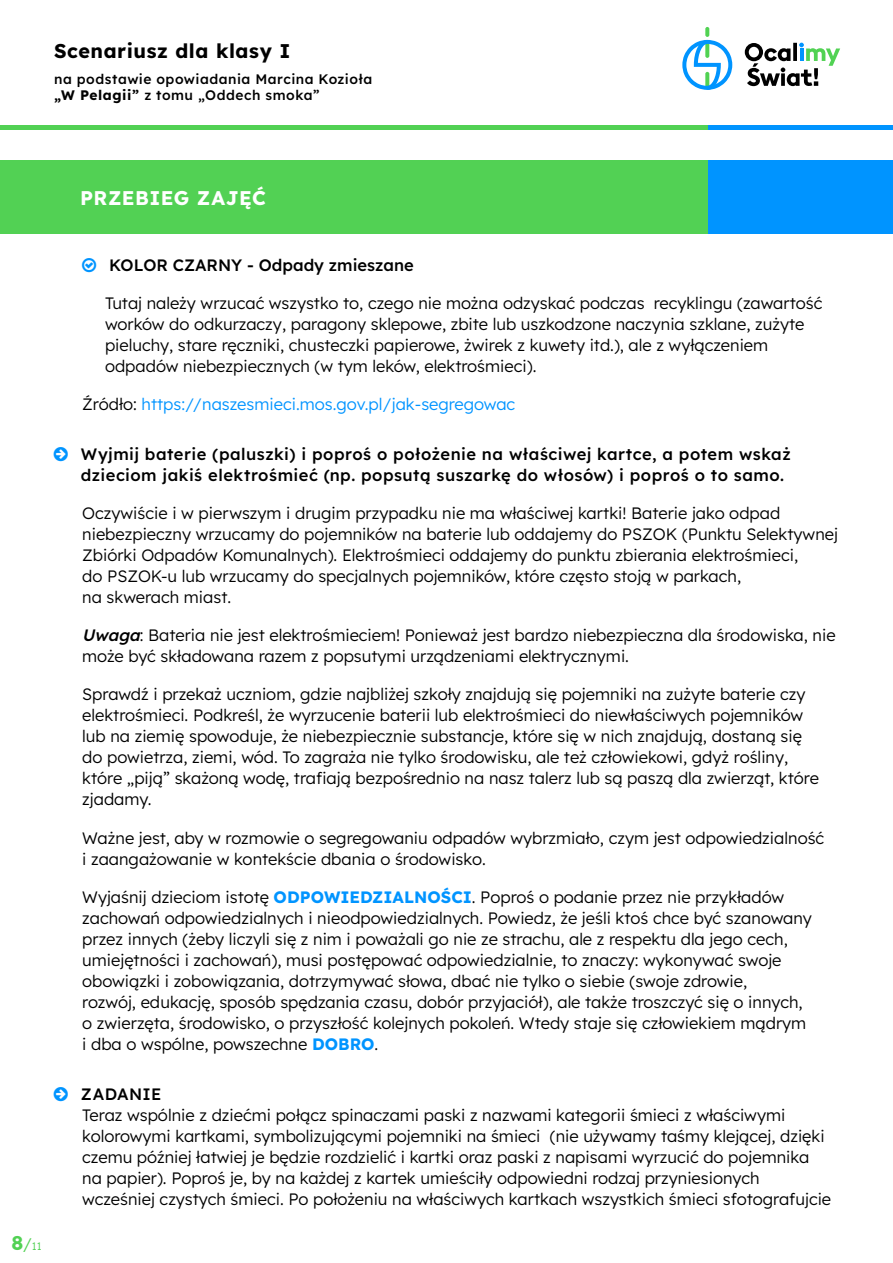
<style>
.page{position:relative;width:893px;height:1263px;background:#fff}
.page>*{position:absolute;margin:0;border:0;box-sizing:border-box;transform-origin:0 0}
.t1{font:700 19.8px "Lexend";letter-spacing:.03em;color:#000}
.t2{font:700 19.8px "Lexend";letter-spacing:.02em;color:#fff}
.t3{font:300 16.5px/21px "Lexend";color:#000}
.t4{font:500 16.5px/21px "Lexend";letter-spacing:.025em;color:#000}
.t5{font:300 16.5px "Lexend";color:#0094ff}
.t6{font:500 16.5px "Lexend";color:#000}
.t7{font:500 13.8px/16.5px "Lexend";letter-spacing:.04em;color:#000}
.t8{font:300 10.8px "Lexend";color:#52d154}
.s1{font-weight:700}
.s2{font-weight:700;font-size:19.8px}
.s3{font-size:16.8px}
.s4{color:#000}
.s5{font-weight:500;font-style:italic}
.s6{font-weight:700;color:#0094ff}
</style>
<div class="page">
<div style="left:0;top:125px;width:893px;height:5px;background:#52d154"></div>
<div style="left:708px;top:125px;width:185px;height:5px;background:#0094ff"></div>
<svg style="left:705px;top:27px;width:4px;height:10px"></svg>
<svg style="left:682px;top:40px;width:50px;height:50px"></svg>
<svg style="left:745px;top:43px;width:95px;height:43px"></svg>
<div style="left:0;top:160px;width:893px;height:74px;background:#52d154"></div>
<div style="left:708px;top:160px;width:185px;height:74px;background:#0094ff"></div>
<p class="t1" style="left:54px;top:37px;width:238px">Scenariusz dla klasy I</p>
<p class="t7" style="left:54px;top:70px;width:320px">na podstawie opowiadania Marcina Kozioła <span class="s1">„W Pelagii”</span> z tomu „Oddech smoka”</p>
<p class="t8" style="left:11px;top:1238px;width:32px"><span class="s2">8</span><span class="s3">/</span>11</p>
<p class="t2" style="left:80px;top:184px;width:187px">PRZEBIEG ZAJĘĆ</p>
<p class="t6" style="left:109px;top:253px;width:306px">KOLOR CZARNY - Odpady zmieszane</p>
<p class="t3" style="left:105px;top:291px;width:719px">Tutaj należy wrzucać wszystko to, czego nie można odzyskać podczas recyklingu (zawartość worków do odkurzaczy, paragony sklepowe, zbite lub uszkodzone naczynia szklane, zużyte pieluchy, stare ręczniki, chusteczki papierowe, żwirek z kuwety itd.), ale z wyłączeniem odpadów niebezpiecznych (w tym leków, elektrośmieci).</p>
<p class="t5" style="left:82px;top:392px;width:434px"><span class="s4">Źródło:</span> https://naszesmieci.mos.gov.pl/jak-segregowac</p>
<p class="t4" style="left:81px;top:443px;width:711px">Wyjmij baterie (paluszki) i poproś o położenie na właściwej kartce, a potem wskaż dzieciom jakiś elektrośmieć (np. popsutą suszarkę do włosów) i poproś o to samo.</p>
<p class="t3" style="left:82px;top:502px;width:757px">Oczywiście i w pierwszym i drugim przypadku nie ma właściwej kartki! Baterie jako odpad niebezpieczny wrzucamy do pojemników na baterie lub oddajemy do PSZOK (Punktu Selektywnej Zbiórki Odpadów Komunalnych). Elektrośmieci oddajemy do punktu zbierania elektrośmieci,<br>do PSZOK-u lub wrzucamy do specjalnych pojemników, które często stoją w parkach,<br>na skwerach miast.</p>
<p class="t3" style="left:82px;top:624px;width:755px"><span class="s5">Uwaga</span>: Bateria nie jest elektrośmieciem! Ponieważ jest bardzo niebezpieczna dla środowiska, nie może być składowana razem z popsutymi urządzeniami elektrycznymi.</p>
<p class="t3" style="left:82px;top:683px;width:738px">Sprawdź i przekaż uczniom, gdzie najbliżej szkoły znajdują się pojemniki na zużyte baterie czy elektrośmieci. Podkreśl, że wyrzucenie baterii lub elektrośmieci do niewłaściwych pojemników lub na ziemię spowoduje, że niebezpiecznie substancje, które się w nich znajdują, dostaną się do powietrza, ziemi, wód. To zagraża nie tylko środowisku, ale też człowiekowi, gdyż rośliny, które „piją” skażoną wodę, trafiają bezpośrednio na nasz talerz lub są paszą dla zwierząt, które zjadamy.</p>
<p class="t3" style="left:82px;top:826px;width:743px">Ważne jest, aby w rozmowie o segregowaniu odpadów wybrzmiało, czym jest odpowiedzialność i zaangażowanie w kontekście dbania o środowisko.</p>
<p class="t3" style="left:82px;top:885px;width:731px">Wyjaśnij dzieciom istotę <span class="s6">ODPOWIEDZIALNOŚCI</span>. Poproś o podanie przez nie przykładów zachowań odpowiedzialnych i nieodpowiedzialnych. Powiedz, że jeśli ktoś chce być szanowany przez innych (żeby liczyli się z nim i poważali go nie ze strachu, ale z respektu dla jego cech, umiejętności i zachowań), musi postępować odpowiedzialnie, to znaczy: wykonywać swoje obowiązki i zobowiązania, dotrzymywać słowa, dbać nie tylko o siebie (swoje zdrowie,<br>rozwój, edukację, sposób spędzania czasu, dobór przyjaciół), ale także troszczyć się o innych, o zwierzęta, środowisko, o przyszłość kolejnych pokoleń. Wtedy staje się człowiekiem mądrym i dba o wspólne, powszechne <span class="s6">DOBRO</span>.</p>
<p class="t4" style="left:81px;top:1083px;width:82px">ZADANIE</p>
<p class="t3" style="left:82px;top:1104px;width:750px">Teraz wspólnie z dziećmi połącz spinaczami paski z nazwami kategorii śmieci z właściwymi kolorowymi kartkami, symbolizującymi pojemniki na śmieci (nie używamy taśmy klejącej, dzięki czemu później łatwiej je będzie rozdzielić i kartki oraz paski z napisami wyrzucić do pojemnika na papier). Poproś je, by na każdej z kartek umieściły odpowiedni rodzaj przyniesionych wcześniej czystych śmieci. Po położeniu na właściwych kartkach wszystkich śmieci sfotografujcie</p>
</div>
